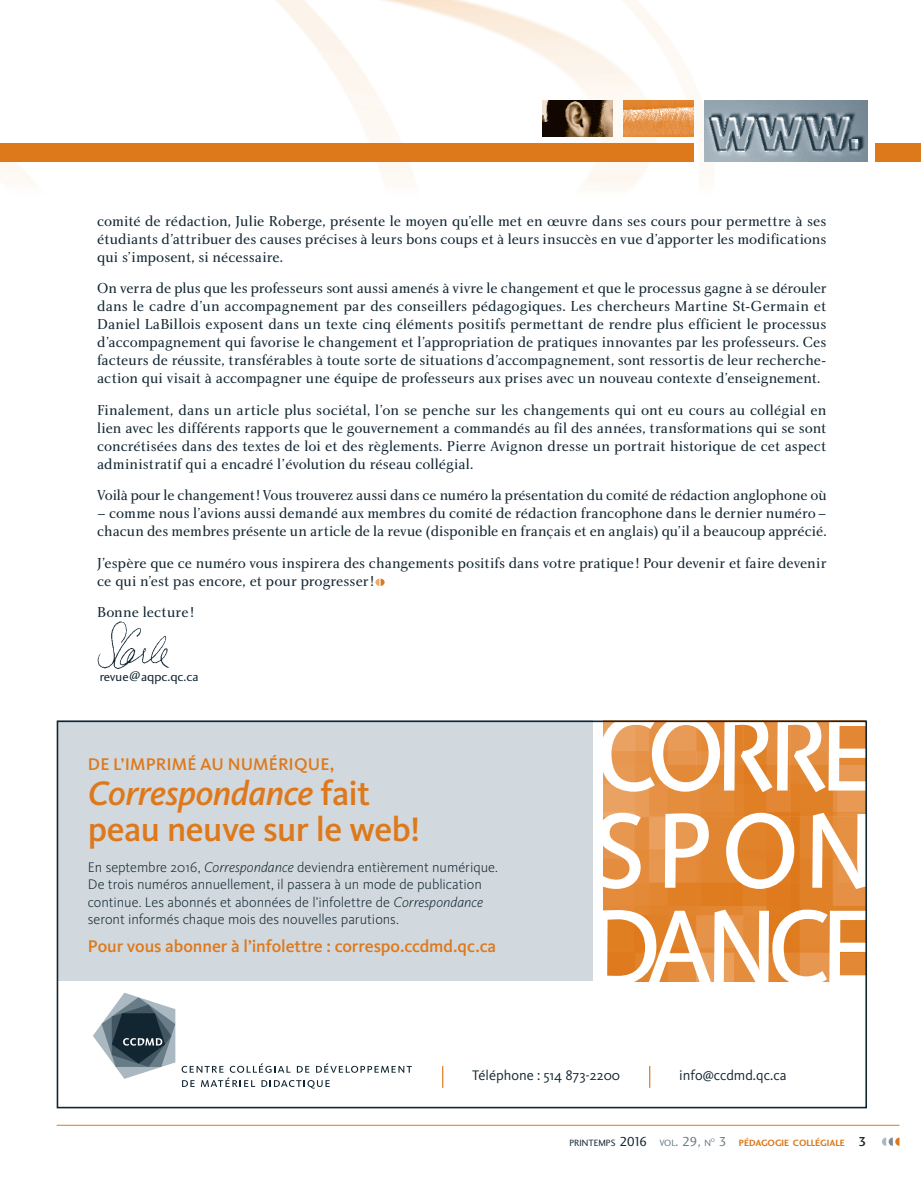
<style>
.page{position:relative;width:921px;height:1189px;background:#fff}
.page>*{position:absolute;margin:0;border:0;box-sizing:border-box;transform-origin:0 0}
.t1{font:500 35.1px/35.1px "Kievit OT";letter-spacing:-.015em;color:#de791b}
.t2{font:500 17.55px "Kievit OT";letter-spacing:-.005em;color:#de791b}
.Article__OK{font:15px/18px "Charlotte Book Plain";letter-spacing:-.005em;color:#122632;text-align:justify}
.t3{font:300 14.4px/17.2px "Kievit OT";color:#122632}
.t4{font:14.4px "Kievit OT";color:#122632}
.t5{font:13.5px "Charlotte Sans Book Plain";color:#122632}
.t6{font:9.45px "Charlotte Sans Book Plain";color:#122632}
.t7{font:9.45px "Charlotte Sans Bold Plain";color:#de791b}
.t8{font:5.55px "Charlotte Sans Book Plain";color:#687c88}
.s1{font-style:italic}
.s2{font-size:13.5px}
.s3{color:#687c88}
.s4{font-size:13.5px;color:#687c88}
.s5{font-family:"Charlotte Sans Book Plain";font-size:13.5px;color:#687c88}
.s6{font-family:"Charlotte Sans Medium Plain";font-size:13.5px;color:#122632}
</style>
<div class="page">
<img style="left:0;top:0;width:868px;height:188px">
<img style="left:705px;top:100px;width:162px;height:62px">
<img style="left:623px;top:100px;width:70px;height:37px">
<img style="left:542px;top:100px;width:71px;height:37px">
<svg style="left:882px;top:1137px;width:17px;height:9px"></svg>
<hr style="left:57px;top:1125px;width:842px;height:1px;background:#de791b">
<div style="left:875px;top:143px;width:46px;height:19px;background:#de791b"></div>
<div style="left:0;top:143px;width:694px;height:19px;background:#de791b"></div>
<img style="left:97px;top:621px;width:72px;height:48px">
<svg style="left:375px;top:579px;width:9px;height:7px"></svg>
<div style="left:57px;top:721px;width:536px;height:260px;background:#d1d8de"></div>
<svg style="left:182px;top:1063px;width:230px;height:26px"></svg>
<svg style="left:93px;top:993px;width:82px;height:86px"></svg>
<svg style="left:442px;top:1066px;width:1px;height:22px"></svg>
<svg style="left:649px;top:1066px;width:1px;height:22px"></svg>
<img style="left:604px;top:792px;width:260px;height:118px">
<svg style="left:603px;top:724px;width:261px;height:68px"></svg>
<svg style="left:603px;top:813px;width:38px;height:76px"></svg>
<svg style="left:665px;top:813px;width:43px;height:75px"></svg>
<svg style="left:726px;top:813px;width:68px;height:76px"></svg>
<svg style="left:812px;top:813px;width:52px;height:76px"></svg>
<svg style="left:603px;top:910px;width:261px;height:72px"></svg>
<div style="left:57px;top:721px;width:810px;height:387px;border:2px solid #122632"></div>
<p class="Article__OK" style="left:97px;top:212px;width:730px">comité de rédaction, Julie Roberge, présente le moyen qu’elle met en œuvre dans ses cours pour permettre à ses étudiants d’attribuer des causes précises à leurs bons coups et à leurs insuccès en vue d’apporter les modifications qui s’imposent, si nécessaire.</p>
<p class="Article__OK" style="left:97px;top:279px;width:731px">On verra de plus que les professeurs sont aussi amenés à vivre le changement et que le processus gagne à se dérouler dans le cadre d’un accompagnement par des conseillers pédagogiques. Les chercheurs Martine St-Germain et Daniel LaBillois exposent dans un texte cinq éléments positifs permettant de rendre plus efficient le processus d’accompagnement qui favorise le changement et l’appropriation de pratiques innovantes par les professeurs. Ces facteurs de réussite, transférables à toute sorte de situations d’accompagnement, sont ressortis de leur recherche&shy;action qui visait à accompagner une équipe de professeurs aux prises avec un nouveau contexte d’enseignement.</p>
<p class="Article__OK" style="left:97px;top:401px;width:731px">Finalement, dans un article plus sociétal, l’on se penche sur les changements qui ont eu cours au collégial en lien avec les différents rapports que le gouvernement a commandés au fil des années, transformations qui se sont concrétisées dans des textes de loi et des règlements. Pierre Avignon dresse un portrait historique de cet aspect administratif qui a encadré l’évolution du réseau collégial.</p>
<p class="Article__OK" style="left:97px;top:486px;width:731px">Voilà pour le changement! Vous trouverez aussi dans ce numéro la présentation du comité de rédaction anglophone où</p>
<p class="Article__OK" style="left:97px;top:504px;width:731px">– comme nous l’avions aussi demandé aux membres du comité de rédaction francophone dans le dernier numéro– chacun des membres présente un article de la revue (disponible en français et en anglais) qu’il a beaucoup apprécié.</p>
<p class="Article__OK" style="left:97px;top:554px;width:730px">J’espère que ce numéro vous inspirera des changements positifs dans votre pratique ! Pour devenir et faire devenir ce qui n’est pas encore, et pour progresser!</p>
<p class="Article__OK" style="left:97px;top:603px;width:98px">Bonne lecture !</p>
<p class="t5" style="left:100px;top:668px;width:100px">revue@aqpc.qc.ca</p>
<p class="t2" style="left:88px;top:754px;width:248px">DE L’IMPRIMÉ AU NUMÉRIQUE,</p>
<p class="t1" style="left:88px;top:776px;width:334px"><span class="s1">Correspondance</span> fait peau neuve sur le web!</p>
<p class="t3" style="left:88px;top:859px;width:411px">En septembre 2016, <span class="s1">Correspondance</span> deviendra entièrement numérique.<br>De trois numéros annuellement, il passera à un mode de publication continue. Les abonnés et abonnées de l’infolettre de <span class="s1">Correspondance </span>seront informés chaque mois des nouvelles parutions.</p>
<p class="t2" style="left:88px;top:936px;width:410px">Pour vous abonner à l’infolettre : correspo.ccdmd.qc.ca</p>
<p class="t4" style="left:472px;top:1067px;width:149px">Téléphone : 514 873-2200</p>
<p class="t4" style="left:679px;top:1067px;width:109px">info@ccdmd.qc.ca</p>
<p class="t6" style="left:569px;top:1137px;width:143px">PRINTEMPS <span class="s2">2016</span> <span class="s3">VOL</span><span class="s4">. 29,</span> <span class="s3">N</span></p>
<p class="t8" style="left:711px;top:1136px;width:6px">O</p>
<p class="t7" style="left:718px;top:1137px;width:149px"><span class="s5">3</span> PÉDAGOGIE COLLÉGIALE <span class="s6">3</span></p>
</div>
